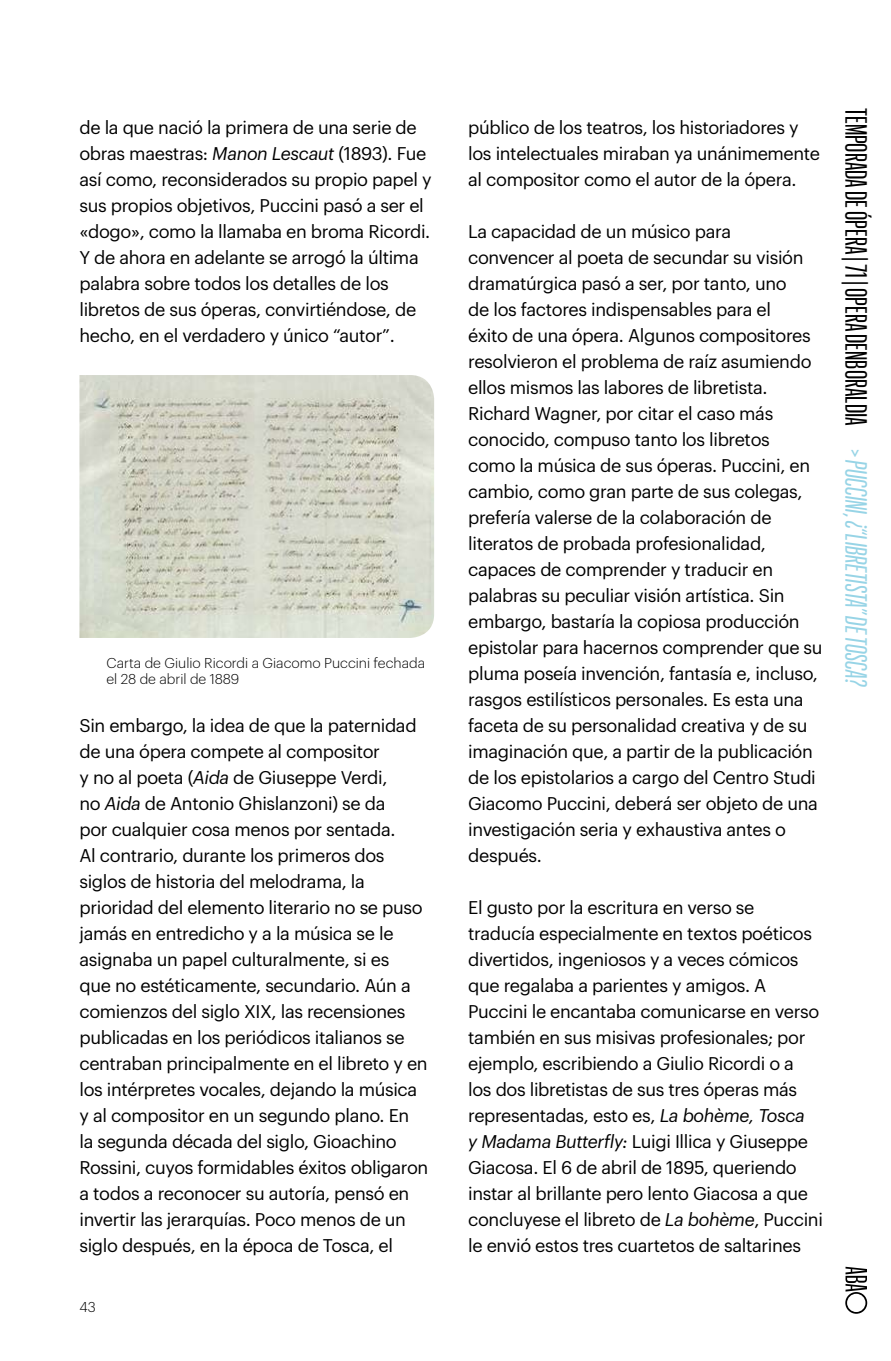
<style>
.page{position:relative;width:891px;height:1361px;background:#fff}
.page>*{position:absolute;margin:0;border:0;box-sizing:border-box;transform-origin:0 0}
.t1{font:30px "Graphik XX Cond";color:#000}
.t2{font:18px/26px "Graphik";letter-spacing:-.02em;color:#000}
.t3{font:300 14px/16px "Graphik";color:#000}
.s1{font-style:italic}
.s2{color:#97d4e6}
.s3{font-style:italic;color:#97d4e6}
</style>
<div class="page">
<svg style="left:845px;top:1266px;width:21px;height:47px"></svg>
<img style="left:79px;top:375px;width:355px;height:263px">
<p class="t2" style="left:79px;top:113px;width:353px">de la que nació la primera de una serie de obras maestras: <span class="s1">Manon Lescaut</span> (1893). Fue así como, reconsiderados su propio papel y sus propios objetivos, Puccini pasó a ser el «dogo», como la llamaba en broma Ricordi.<br>Y de ahora en adelante se arrogó la última palabra sobre todos los detalles de los libretos de sus óperas, convirtiéndose, de hecho, en el verdadero y único “autor”.</p>
<p class="t3" style="left:106px;top:653px;width:320px">Carta de Giulio Ricordi a Giacomo Puccini fechada el 28 de abril de 1889</p>
<p class="t2" style="left:79px;top:710px;width:350px">Sin embargo, la idea de que la paternidad de una ópera compete al compositor<br>y no al poeta (<span class="s1">Aida</span> de Giuseppe Verdi,<br>no <span class="s1">Aida</span> de Antonio Ghislanzoni) se da<br>por cualquier cosa menos por sentada.<br>Al contrario, durante los primeros dos siglos de historia del melodrama, la prioridad del elemento literario no se puso jamás en entredicho y a la música se le asignaba un papel culturalmente, si es<br>que no estéticamente, secundario. Aún a comienzos del siglo XIX, las recensiones publicadas en los periódicos italianos se centraban principalmente en el libreto y en los intérpretes vocales, dejando la música y al compositor en un segundo plano. En<br>la segunda década del siglo, Gioachino Rossini, cuyos formidables éxitos obligaron a todos a reconocer su autoría, pensó en invertir las jerarquías. Poco menos de un siglo después, en la época de Tosca, el</p>
<p class="t3" style="left:79px;top:1298px;width:18px">43</p>
<p class="t2" style="left:468px;top:113px;width:353px">público de los teatros, los historiadores y los intelectuales miraban ya unánimemente al compositor como el autor de la ópera.</p>
<p class="t2" style="left:468px;top:216px;width:356px">La capacidad de un músico para<br>convencer al poeta de secundar su visión dramatúrgica pasó a ser, por tanto, uno<br>de los factores indispensables para el<br>éxito de una ópera. Algunos compositores resolvieron el problema de raíz asumiendo ellos mismos las labores de libretista.<br>Richard Wagner, por citar el caso más conocido, compuso tanto los libretos<br>como la música de sus óperas. Puccini, en cambio, como gran parte de sus colegas, prefería valerse de la colaboración de literatos de probada profesionalidad, capaces de comprender y traducir en palabras su peculiar visión artística. Sin embargo, bastaría la copiosa producción epistolar para hacernos comprender que su pluma poseía invención, fantasía e, incluso, rasgos estilísticos personales. Es esta una faceta de su personalidad creativa y de su imaginación que, a partir de la publicación de los epistolarios a cargo del Centro Studi Giacomo Puccini, deberá ser objeto de una investigación seria y exhaustiva antes o después.</p>
<p class="t2" style="left:468px;top:892px;width:356px">El gusto por la escritura en verso se traducía especialmente en textos poéticos divertidos, ingeniosos y a veces cómicos que regalaba a parientes y amigos. A Puccini le encantaba comunicarse en verso también en sus misivas profesionales; por ejemplo, escribiendo a Giulio Ricordi o a<br>los dos libretistas de sus tres óperas más representadas, esto es, <span class="s1">La bohème, Tosca<br>y Madama Butterfly:</span> Luigi Illica y Giuseppe Giacosa. El 6 de abril de 1895, queriendo instar al brillante pero lento Giacosa a que concluyese el libreto de <span class="s1">La bohème</span>, Puccini le envió estos tres cuartetos de saltarines</p>
<h1 class="t1" style="left:874px;top:108px;width:580px;rotate:90deg">TEMPORADA DE ÓPERA | 71 | OPERA DENBORALDIA <span class="s2">&gt;</span> <span class="s3">PUCCINI, ¿“LIBRETISTA” DE TOSCA?</span></h1>
</div>
